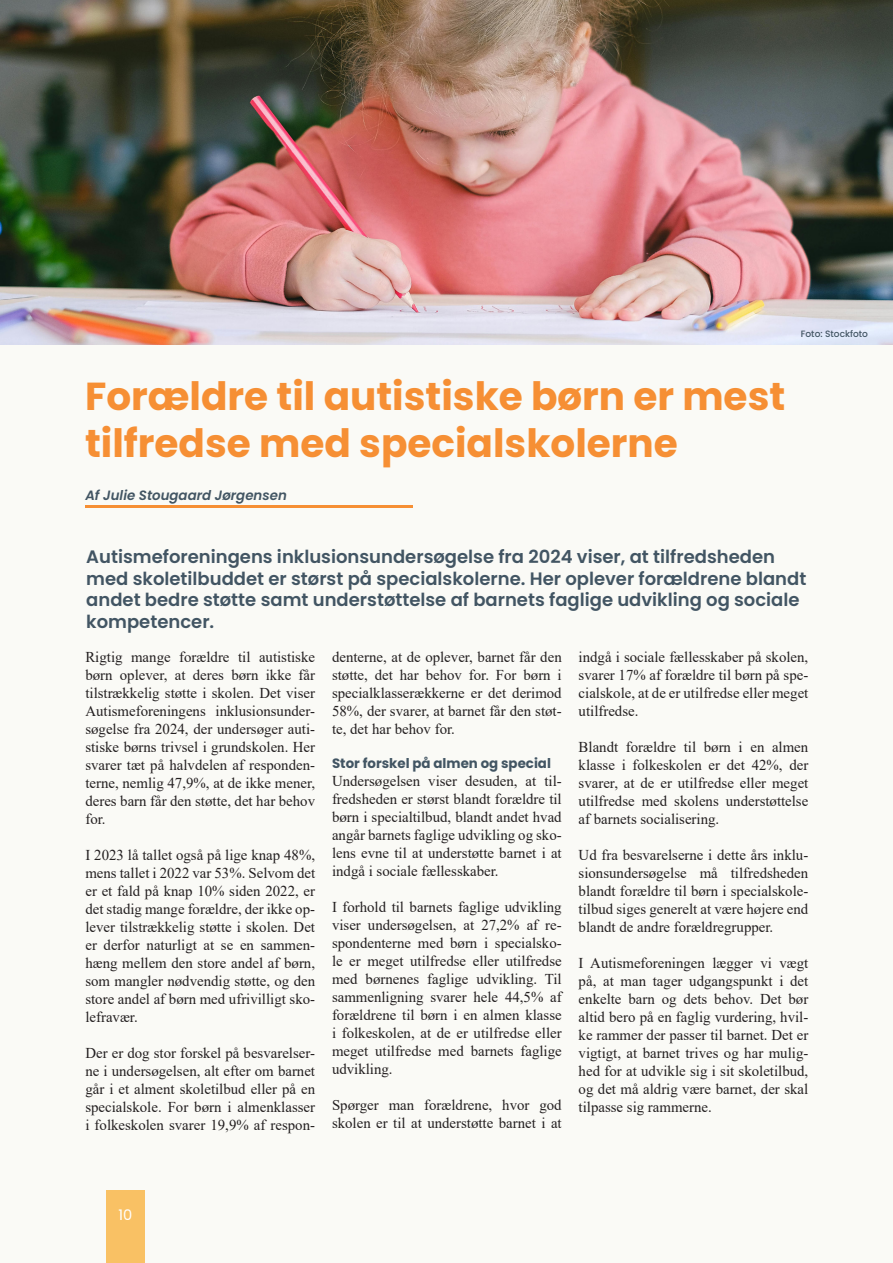
<style>
.page{position:relative;width:893px;height:1263px;background:#fff}
.page>*{position:absolute;margin:0;border:0;box-sizing:border-box;transform-origin:0 0}
.t1{font:700 39px/46.8px "Poppins";color:#f68f34}
.t2{font:600 18px/21.6px "Poppins";color:#425563}
.t3{font:15px/18px "Times New Roman";color:#231f20;text-align:justify}
.t4{font:14.55px "Poppins";color:#fff}
.t5{font:700 13.5px "Poppins";color:#425563}
.t6{font:italic 600 13.5px "Poppins";color:#425563}
.t7{font:500 9.15px "Poppins";color:#425563}
</style>
<div class="page">
<div style="left:0;top:0;width:891px;height:1263px;background:#fafaf6"></div>
<hr style="left:891px;top:0;width:2px;height:1263px;background:#fafaf6">
<hr style="left:85px;top:506px;width:328px;height:2px;background:#f68f34">
<img style="left:0;top:0;width:893px;height:344px">
<div style="left:106px;top:1191px;width:39px;height:72px;background:#f9c164"></div>
<p class="t1" style="left:85px;top:373px;width:702px">Forældre til autistiske børn er mest tilfredse med specialskolerne</p>
<p class="t6" style="left:85px;top:487px;width:203px">Af Julie Stougaard Jørgensen</p>
<p class="t7" style="left:801px;top:328px;width:69px">Foto: Stockfoto</p>
<p class="t2" style="left:86px;top:546px;width:722px">Autismeforeningens inklusionsundersøgelse fra 2024 viser, at tilfredsheden med skoletilbuddet er størst på specialskolerne. Her oplever forældrene blandt andet bedre støtte samt understøttelse af barnets faglige udvikling og sociale kompetencer.</p>
<p class="t3" style="left:332px;top:647px;width:231px">denterne, at de oplever, barnet får den støtte, det har behov for. For børn i specialklasserækkerne er det derimod 58%, der svarer, at barnet får den støt&shy;te, det har behov for.</p>
<p class="t5" style="left:332px;top:756px;width:220px">Stor forskel på almen og special</p>
<p class="t3" style="left:332px;top:772px;width:231px">Undersøgelsen viser desuden, at til&shy;fredsheden er størst blandt forældre til børn i specialtilbud, blandt andet hvad angår barnets faglige udvikling og sko&shy;lens evne til at understøtte barnet i at indgå i sociale fællesskaber.</p>
<p class="t3" style="left:332px;top:898px;width:231px">I forhold til barnets faglige udvikling viser undersøgelsen, at 27,2% af re&shy;spondenterne med børn i specialsko&shy;le er meget utilfredse eller utilfredse med børnenes faglige udvikling. Til sammenligning svarer hele 44,5% af forældrene til børn i en almen klasse i folkeskolen, at de er utilfredse eller meget utilfredse med barnets faglige udvikling.</p>
<p class="t3" style="left:332px;top:1096px;width:231px">Spørger man forældrene, hvor god skolen er til at understøtte barnet i at</p>
<p class="t3" style="left:85px;top:647px;width:231px">Rigtig mange forældre til autistiske børn oplever, at deres børn ikke får tilstrækkelig støtte i skolen. Det viser Autismeforeningens inklusionsunder&shy;søgelse fra 2024, der undersøger auti&shy;stiske børns trivsel i grundskolen. Her svarer tæt på halvdelen af responden&shy;terne, nemlig 47,9%, at de ikke mener, deres barn får den støtte, det har behov for.</p>
<p class="t3" style="left:85px;top:845px;width:231px">I 2023 lå tallet også på lige knap 48%, mens tallet i 2022 var 53%. Selvom det er et fald på knap 10% siden 2022, er det stadig mange forældre, der ikke op&shy;lever tilstrækkelig støtte i skolen. Det er derfor naturligt at se en sammen&shy;hæng mellem den store andel af børn, som mangler nødvendig støtte, og den store andel af børn med ufrivilligt sko&shy;lefravær.</p>
<p class="t3" style="left:85px;top:1043px;width:231px">Der er dog stor forskel på besvarelser&shy;ne i undersøgelsen, alt efter om barnet går i et alment skoletilbud eller på en specialskole. For børn i almenklasser i folkeskolen svarer 19,9% af respon-</p>
<p class="t3" style="left:579px;top:647px;width:231px">indgå i sociale fællesskaber på skolen, svarer 17% af forældre til børn på spe&shy;cialskole, at de er utilfredse eller meget utilfredse.</p>
<p class="t3" style="left:579px;top:737px;width:231px">Blandt forældre til børn i en almen klasse i folkeskolen er det 42%, der svarer, at de er utilfredse eller meget utilfredse med skolens understøttelse af barnets socialisering.</p>
<p class="t3" style="left:579px;top:845px;width:231px">Ud fra besvarelserne i dette års inklu&shy;sionsundersøgelse må tilfredsheden blandt forældre til børn i specialskole&shy;tilbud siges generelt at være højere end blandt de andre forældregrupper.</p>
<p class="t3" style="left:579px;top:953px;width:231px">I Autismeforeningen lægger vi vægt på, at man tager udgangspunkt i det enkelte barn og dets behov. Det bør altid bero på en faglig vurdering, hvil&shy;ke rammer der passer til barnet. Det er vigtigt, at barnet trives og har mulig&shy;hed for at udvikle sig i sit skoletilbud, og det må aldrig være barnet, der skal tilpasse sig rammerne.</p>
<p class="t4" style="left:119px;top:1206px;width:15px">10</p>
</div>
